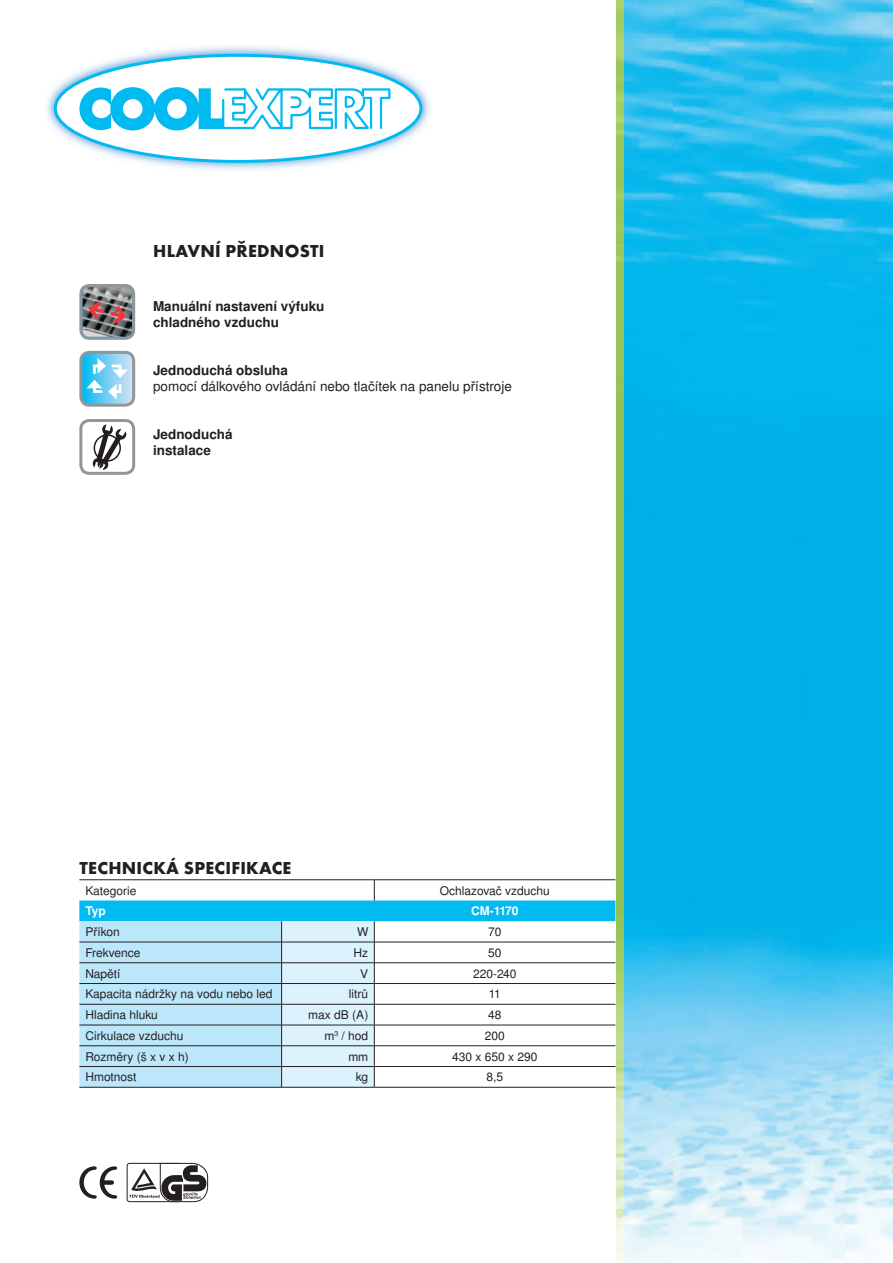
<style>
.page{position:relative;width:893px;height:1263px;background:#fff}
.page>*{position:absolute;margin:0;border:0;box-sizing:border-box;transform-origin:0 0}
.t1{font:700 18px "Futura TOT";letter-spacing:.015em;color:#231f20}
.t2{font:700 13.5px/16.2px "Nimbus Sans LOT";color:#231f20}
.t3{font:13.5px "Nimbus Sans LOT";color:#231f20}
.t4{font:12px "Nimbus Sans LOT";color:#231f20}
.t5{font:700 12px "Nimbus Sans LOT";letter-spacing:-.035em;color:#fff}
</style>
<div class="page">
<img style="left:617px;top:0;width:276px;height:1263px">
<svg style="left:79px;top:1166px;width:39px;height:33px"></svg>
<div style="left:103px;top:1180px;width:9px;height:5px;background:#231f20"></div>
<div style="left:127px;top:1163px;width:54px;height:39px;border:1px solid #231f20;border-radius:3px"></div>
<svg style="left:129px;top:1163px;width:79px;height:39px"></svg>
<img style="left:46px;top:46px;width:384px;height:124px">
<div style="left:55px;top:55px;width:366px;height:106px;background:#fff;border-radius:50%"></div>
<div style="left:54px;top:54px;width:368px;height:109px;border:3px solid #00baf1;border-radius:50%"></div>
<svg style="left:78px;top:83px;width:313px;height:50px"></svg>
<svg style="left:81px;top:352px;width:53px;height:53px"></svg>
<div style="left:79px;top:351px;width:56px;height:56px;border:3px solid #939598;border-radius:9px"></div>
<svg style="left:87px;top:358px;width:41px;height:41px"></svg>
<div style="left:79px;top:419px;width:56px;height:56px;border:3px solid #939598;border-radius:9px"></div>
<svg style="left:92px;top:424px;width:35px;height:46px"></svg>
<div style="left:94px;top:434px;width:27px;height:28px;border:2px solid #231f20;border-radius:50%"></div>
<svg style="left:79px;top:284px;width:56px;height:56px;background:#867c7e"></svg>
<hr style="left:79px;top:879px;width:203px;height:1px;background:#231f20">
<hr style="left:282px;top:879px;width:92px;height:1px;background:#231f20">
<hr style="left:374px;top:879px;width:241px;height:1px;background:#231f20">
<svg style="left:79px;top:880px;width:536px;height:207px"></svg>
<hr style="left:79px;top:1087px;width:203px;height:1px;background:#231f20">
<hr style="left:282px;top:1087px;width:92px;height:1px;background:#231f20">
<hr style="left:374px;top:1087px;width:241px;height:1px;background:#231f20">
<h1 class="t1" style="left:153px;top:240px;width:173px">HLAVNÍ PŘEDNOSTI</h1>
<p class="t2" style="left:153px;top:298px;width:173px">Manuální nastavení výfuku chladného vzduchu</p>
<p class="t2" style="left:153px;top:363px;width:136px">Jednoduchá obsluha</p>
<p class="t3" style="left:153px;top:378px;width:360px">pomocí dálkového ovládání nebo tlačítek na panelu přístroje</p>
<p class="t2" style="left:153px;top:427px;width:81px">Jednoduchá instalace</p>
<h1 class="t1" style="left:79px;top:856px;width:213px">TECHNICKÁ SPECIFIKACE</h1>
<p class="t4" style="left:85px;top:883px;width:53px">Kategorie</p>
<p class="t4" style="left:440px;top:883px;width:112px">Ochlazovač vzduchu</p>
<p class="t5" style="left:85px;top:904px;width:22px">Typ</p>
<p class="t5" style="left:471px;top:904px;width:49px">CM-1170</p>
<p class="t4" style="left:85px;top:924px;width:36px">Příkon</p>
<p class="t4" style="left:357px;top:924px;width:13px">W</p>
<p class="t4" style="left:488px;top:924px;width:15px">70</p>
<p class="t4" style="left:85px;top:945px;width:57px">Frekvence</p>
<p class="t4" style="left:354px;top:945px;width:16px">Hz</p>
<p class="t4" style="left:488px;top:945px;width:15px">50</p>
<p class="t4" style="left:85px;top:966px;width:37px">Napětí</p>
<p class="t4" style="left:360px;top:966px;width:10px">V</p>
<p class="t4" style="left:473px;top:966px;width:45px">220-240</p>
<p class="t4" style="left:85px;top:987px;width:189px">Kapacita nádržky na vodu nebo led</p>
<p class="t4" style="left:349px;top:987px;width:21px">litrů</p>
<p class="t4" style="left:489px;top:987px;width:13px">11</p>
<p class="t4" style="left:85px;top:1007px;width:74px">Hladina hluku</p>
<p class="t4" style="left:308px;top:1007px;width:62px">max dB (A)</p>
<p class="t4" style="left:488px;top:1007px;width:15px">48</p>
<p class="t4" style="left:85px;top:1028px;width:99px">Cirkulace vzduchu</p>
<p class="t4" style="left:324px;top:1028px;width:45px">m<sup>3</sup> / hod</p>
<p class="t4" style="left:485px;top:1028px;width:22px">200</p>
<p class="t4" style="left:85px;top:1049px;width:105px">Rozměry (š x v x h)</p>
<p class="t4" style="left:348px;top:1049px;width:21px">mm</p>
<p class="t4" style="left:452px;top:1049px;width:87px">430 x 650 x 290</p>
<p class="t4" style="left:85px;top:1070px;width:53px">Hmotnost</p>
<p class="t4" style="left:356px;top:1070px;width:14px">kg</p>
<p class="t4" style="left:486px;top:1070px;width:18px">8,5</p>
</div>
